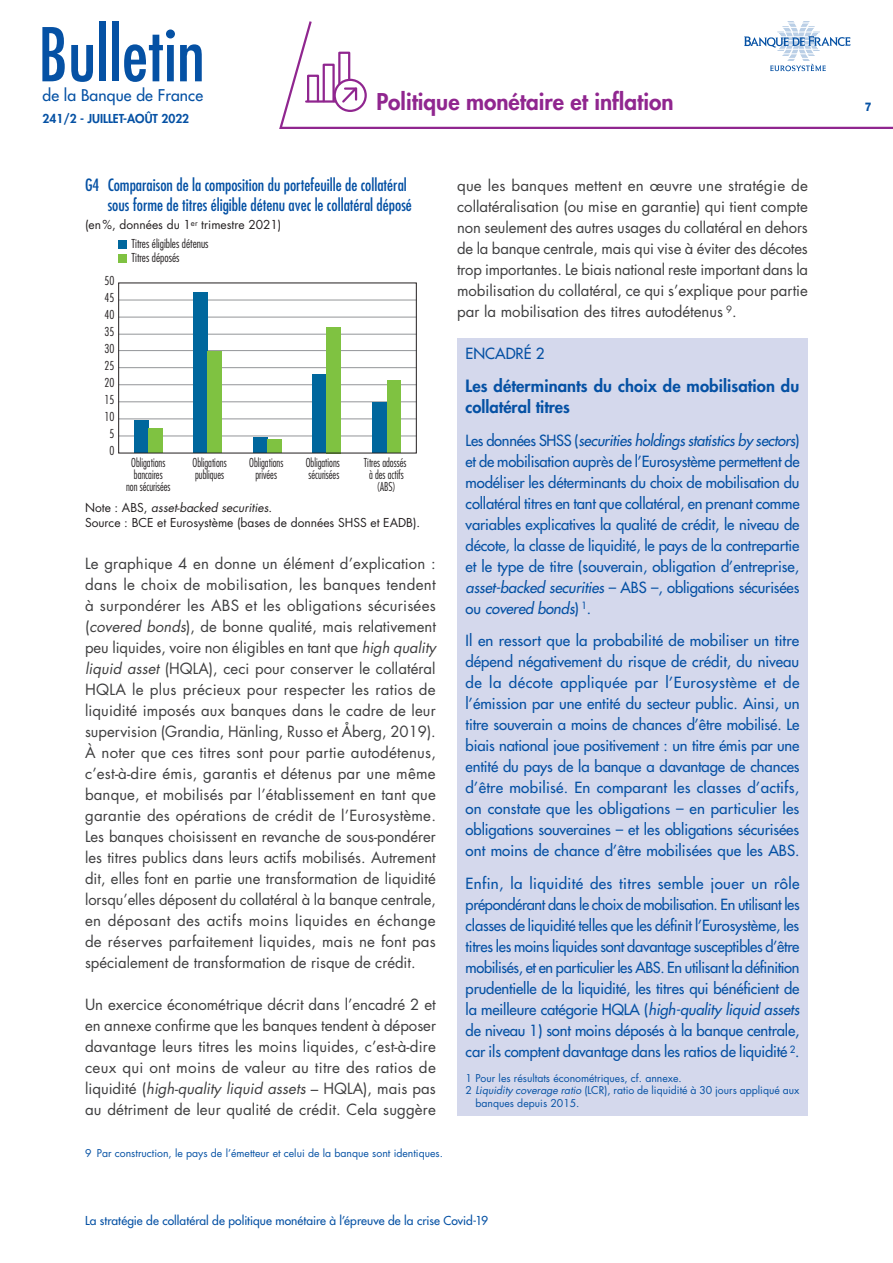
<style>
.page{position:relative;width:893px;height:1263px;background:#fff}
.page>*{position:absolute;margin:0;border:0;box-sizing:border-box;transform-origin:0 0}
.t1{font:condensed 72px "Futura Std";color:#0551a4}
.t2{font:800 22.5px "Futura Std";color:#90268f}
.t3{font:condensed 16.5px/19.8px "Futura Std";color:#0551a4;text-align:right}
.t4{font:800 16.5px/21px "Futura Std";letter-spacing:.005em;color:#0551a4}
.t5{font:500 15.75px "Futura Std";letter-spacing:.01em;color:#0551a4}
.t6{font:15px/21px "Futura Std";color:#3e3e3f;text-align:justify}
.t7{font:500 15px/21px "Futura Std";letter-spacing:-.005em;color:#0551a4;text-align:justify}
.t8{font:12px/18.5px "Futura Std";color:#231f20}
.t9{font:300 condensed 12px/12px "Futura Std";color:#231f20;text-align:center;scale:.9 1}
.t10{font:500 12px "Futura Std";letter-spacing:.005em;color:#0551a4}
.t11{font:300 condensed 12px "Futura Std";color:#231f20}
.t12{font:800 12px "Futura Std";color:#0551a4}
.t13{font:800 12px "Helvetica Neue LT Std";color:#0551a4;scale:.9 1}
.t14{font:10.5px "Futura Std";color:#0551a4}
.s1{font-weight:300;font-stretch:condensed}
.s2{font-style:italic}
</style>
<div class="page">
<svg style="left:279px;top:21px;width:614px;height:108px"></svg>
<svg style="left:744px;top:22px;width:106px;height:49px"></svg>
<hr style="left:306px;top:100px;width:29px;height:3px;background:#90268f">
<div style="left:307px;top:75px;width:12px;height:27px;border:2px solid #90268f"></div>
<div style="left:323px;top:64px;width:12px;height:38px;border:2px solid #90268f"></div>
<div style="left:334px;top:79px;width:33px;height:33px;border:2px solid #90268f;border-radius:50%"></div>
<svg style="left:337px;top:51px;width:22px;height:54px"></svg>
<div style="left:119px;top:240px;width:8px;height:8px;background:#00679d"></div>
<div style="left:119px;top:254px;width:8px;height:8px;background:#7fc241"></div>
<hr style="left:119px;top:436px;width:297px;height:1px;background:#939598">
<hr style="left:119px;top:419px;width:297px;height:1px;background:#939598">
<hr style="left:119px;top:402px;width:297px;height:1px;background:#939598">
<hr style="left:119px;top:384px;width:297px;height:1px;background:#939598">
<hr style="left:119px;top:367px;width:297px;height:1px;background:#939598">
<hr style="left:119px;top:350px;width:297px;height:1px;background:#939598">
<hr style="left:119px;top:334px;width:297px;height:1px;background:#939598">
<hr style="left:119px;top:317px;width:297px;height:1px;background:#939598">
<hr style="left:119px;top:300px;width:297px;height:1px;background:#939598">
<div style="left:134px;top:420px;width:14px;height:33px;background:#00679d"></div>
<div style="left:193px;top:292px;width:15px;height:161px;background:#00679d"></div>
<div style="left:253px;top:437px;width:14px;height:16px;background:#00679d"></div>
<div style="left:312px;top:374px;width:15px;height:79px;background:#00679d"></div>
<div style="left:372px;top:402px;width:15px;height:51px;background:#00679d"></div>
<div style="left:148px;top:428px;width:15px;height:25px;background:#7fc241"></div>
<div style="left:208px;top:351px;width:14px;height:102px;background:#7fc241"></div>
<div style="left:267px;top:440px;width:15px;height:13px;background:#7fc241"></div>
<div style="left:327px;top:327px;width:14px;height:126px;background:#7fc241"></div>
<div style="left:387px;top:380px;width:13px;height:73px;background:#7fc241"></div>
<div style="left:457px;top:338px;width:351px;height:777px;background:#d4d8ec"></div>
<h1 class="t1" style="left:38px;top:12px;width:168px">Bulletin</h1>
<p class="t5" style="left:43px;top:86px;width:162px">de la Banque de France</p>
<p class="t12" style="left:43px;top:111px;width:148px">241/2 - JUILLET-AOÛT 2022</p>
<h2 class="t2" style="left:376px;top:88px;width:299px">Politique monétaire et inflation</h2>
<p class="t13" style="left:865px;top:99px;width:9px">7</p>
<p class="t3" style="left:85px;top:175px;width:328px">G4 Comparaison de la composition du portefeuille de collatéral sous forme de titres éligible détenu avec le collatéral déposé</p>
<p class="t8" style="left:131px;top:216px;width:151px;text-indent:-46px">(en%, données du 1<sup>er</sup> trimestre 2021)<br><span class="s1">Titres éligibles détenus</span></p>
<p class="t11" style="left:131px;top:250px;width:50px">Titres déposés</p>
<p class="t11" style="left:104px;top:273px;width:11px">50</p>
<p class="t11" style="left:104px;top:290px;width:11px">45</p>
<p class="t11" style="left:104px;top:307px;width:11px">40</p>
<p class="t11" style="left:104px;top:324px;width:11px">35</p>
<p class="t11" style="left:104px;top:341px;width:11px">30</p>
<p class="t11" style="left:104px;top:358px;width:11px">25</p>
<p class="t11" style="left:104px;top:375px;width:11px">20</p>
<p class="t11" style="left:104px;top:392px;width:11px">15</p>
<p class="t11" style="left:104px;top:409px;width:11px">10</p>
<p class="t11" style="left:109px;top:426px;width:6px">5</p>
<p class="t11" style="left:109px;top:443px;width:6px">0</p>
<p class="t9" style="left:126px;top:457px;width:51px">Obligations bancaires<br>non sécurisées</p>
<p class="t9" style="left:193px;top:457px;width:39px;text-align:left">Obligations publiques</p>
<p class="t9" style="left:249px;top:457px;width:39px">Obligations privées</p>
<p class="t9" style="left:306px;top:457px;width:39px;text-align:left">Obligations sécurisées</p>
<p class="t9" style="left:364px;top:457px;width:49px">Titres adossés à des actifs (ABS)</p>
<p class="t8" style="left:85px;top:501px;width:337px;line-height:14.4px">Note : ABS, <span class="s2">asset‑backed securities</span>.<br>Source : BCE et Eurosystème (bases de données SHSS et EADB).</p>
<p class="t6" style="left:85px;top:553px;width:353px">Le graphique 4 en donne un élément d’explication : dans le choix de mobilisation, les banques tendent à surpondérer les ABS et les obligations sécurisées (<span class="s2">covered bonds</span>), de bonne qualité, mais relativement peu liquides, voire non éligibles en tant que <span class="s2">high quality liquid asset</span> (HQLA), ceci pour conserver le collatéral HQLA le plus précieux pour respecter les ratios de liquidité imposés aux banques dans le cadre de leur supervision (Grandia, Hänling, Russo et Åberg, 2019).<br>À noter que ces titres sont pour partie autodétenus, c’est‑à‑dire émis, garantis et détenus par une même banque, et mobilisés par l’établissement en tant que garantie des opérations de crédit de l’Eurosystème.<br>Les banques choisissent en revanche de sous‑pondérer les titres publics dans leurs actifs mobilisés. Autrement dit, elles font en partie une transformation de liquidité lorsqu’elles déposent du collatéral à la banque centrale, en déposant des actifs moins liquides en échange de réserves parfaitement liquides, mais ne font pas spécialement de transformation de risque de crédit.</p>
<p class="t6" style="left:85px;top:994px;width:352px">Un exercice économétrique décrit dans l’encadré 2 et en annexe confirme que les banques tendent à déposer davantage leurs titres les moins liquides, c’est‑à‑dire ceux qui ont moins de valeur au titre des ratios de liquidité (<span class="s2">high‑quality liquid assets</span> – HQLA), mais pas au détriment de leur qualité de crédit. Cela suggère</p>
<p class="t14" style="left:85px;top:1147px;width:359px">9 Par construction, le pays de l’émetteur et celui de la banque sont identiques.</p>
<p class="t6" style="left:457px;top:175px;width:352px">que les banques mettent en œuvre une stratégie de collatéralisation (ou mise en garantie) qui tient compte non seulement des autres usages du collatéral en dehors de la banque centrale, mais qui vise à éviter des décotes trop importantes. Le biais national reste important dans la mobilisation du collatéral, ce qui s’explique pour partie par la mobilisation des titres autodétenus <sup>9</sup>.</p>
<p class="t7" style="left:466px;top:343px;width:80px">ENCADRÉ 2</p>
<p class="t4" style="left:466px;top:375px;width:335px">Les déterminants du choix de mobilisation du collatéral titres</p>
<p class="t7" style="left:466px;top:430px;width:336px">Les données SHSS (<span class="s2">securities holdings statistics by sectors</span>) et de mobilisation auprès de l’Eurosystème permettent de modéliser les déterminants du choix de mobilisation du collatéral titres en tant que collatéral, en prenant comme variables explicatives la qualité de crédit, le niveau de décote, la classe de liquidité, le pays de la contrepartie et le type de titre (souverain, obligation d’entreprise, <span class="s2">asset‑backed securities</span> – ABS –, obligations sécurisées ou <span class="s2">covered bonds</span>) <sup>1</sup>.</p>
<p class="t7" style="left:466px;top:630px;width:336px">Il en ressort que la probabilité de mobiliser un titre dépend négativement du risque de crédit, du niveau de la décote appliquée par l’Eurosystème et de l’émission par une entité du secteur public. Ainsi, un titre souverain a moins de chances d’être mobilisé. Le biais national joue positivement : un titre émis par une entité du pays de la banque a davantage de chances d’être mobilisé. En comparant les classes d’actifs, on constate que les obligations – en particulier les obligations souveraines – et les obligations sécurisées ont moins de chance d’être mobilisées que les ABS.</p>
<p class="t7" style="left:466px;top:873px;width:336px">Enfin, la liquidité des titres semble jouer un rôle prépondérant dans le choix de mobilisation. En utilisant les classes de liquidité telles que les définit l’Eurosystème, les titres les moins liquides sont davantage susceptibles d’être mobilisés, et en particulier les ABS. En utilisant la définition prudentielle de la liquidité, les titres qui bénéficient de la meilleure catégorie HQLA (<span class="s2">high‑quality liquid assets </span>de niveau 1) sont moins déposés à la banque centrale, car ils comptent davantage dans les ratios de liquidité <sup>2</sup>.</p>
<p class="t14" style="left:466px;top:1071px;width:218px">1 Pour les résultats économétriques, cf. annexe.</p>
<p class="t14" style="left:466px;top:1083px;width:335px">2 <span class="s2">Liquidity coverage ratio</span> (LCR), ratio de liquidité à 30 jours appliqué aux</p>
<p class="t14" style="left:475px;top:1096px;width:106px">banques depuis 2015.</p>
<p class="t10" style="left:85px;top:1213px;width:405px">La stratégie de collatéral de politique monétaire à l’épreuve de la crise Covid-19</p>
</div>
